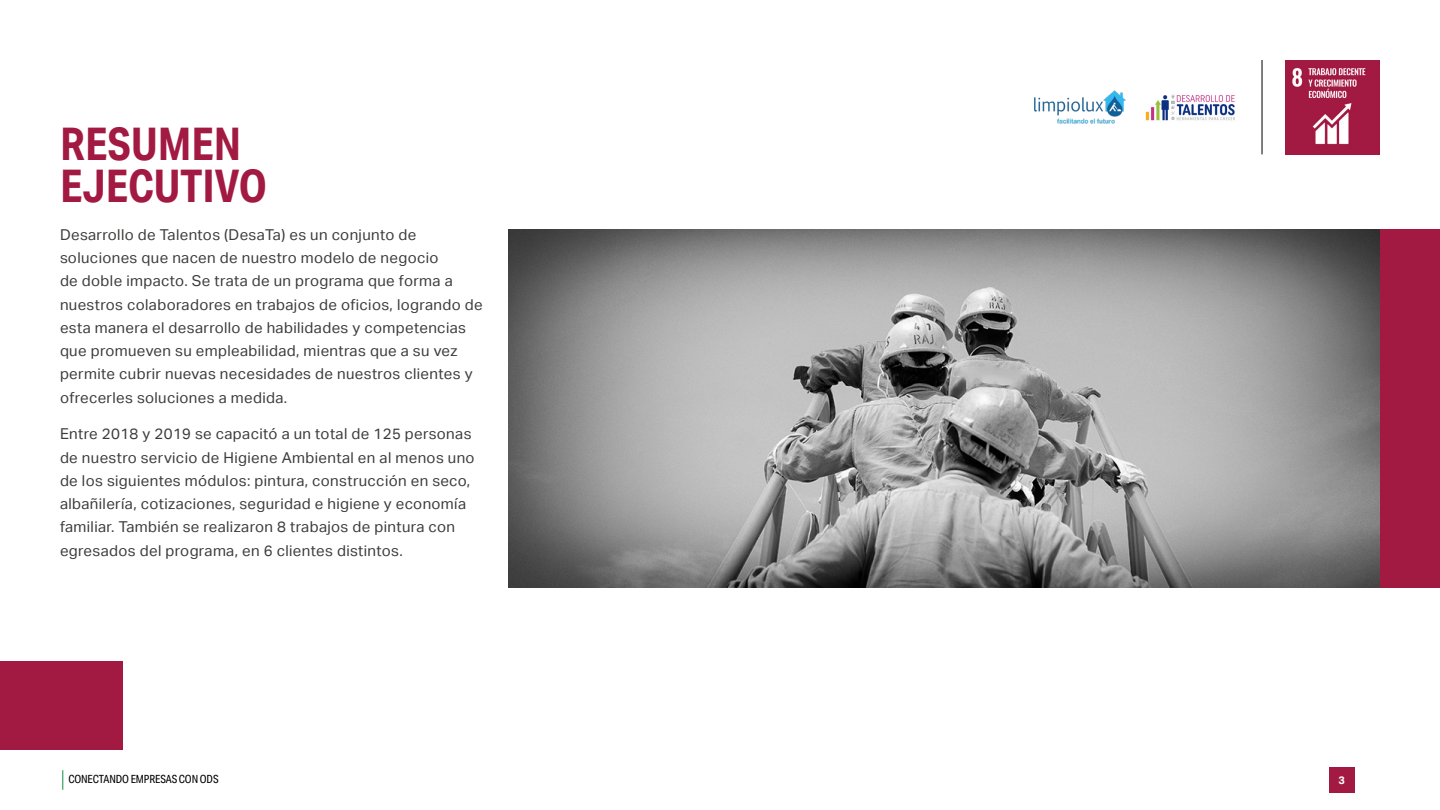
<style>
.page{position:relative;width:1440px;height:810px;background:#fff}
.page>*{position:absolute;margin:0;border:0;box-sizing:border-box;transform-origin:0 0}
.t1{font:700 45px/42.8px "Aktiv Grotesk Cd";color:#a21942}
.t2{font:15px/23.2px "Aktiv Grotesk";letter-spacing:.025em;color:#3c3c3b}
.t3{font:11.25px "Aktiv Grotesk Cd";letter-spacing:-.01em;color:#000}
.t4{font:700 10.88px "Aktiv Grotesk";color:#fff}
</style>
<div class="page">
<svg style="left:62px;top:770px;width:1px;height:20px"></svg>
<div style="left:1329px;top:767px;width:25px;height:26px;background:#a21942"></div>
<img style="left:1285px;top:60px;width:95px;height:95px">
<hr style="left:1262px;top:60px;width:1px;height:94px;background:#000">
<img style="left:1034px;top:90px;width:91px;height:34px">
<img style="left:1145px;top:94px;width:90px;height:27px">
<img style="left:508px;top:229px;width:872px;height:359px">
<div style="left:0;top:661px;width:123px;height:89px;background:#a21942"></div>
<div style="left:1380px;top:229px;width:60px;height:359px;background:#a21942"></div>
<p class="t1" style="left:60px;top:122px;width:209px">RESUMEN<br>EJECUTIVO</p>
<p class="t2" style="left:60px;top:223px;width:424px">Desarrollo de Talentos (DesaTa) es un conjunto de soluciones que nacen de nuestro modelo de negocio<br>de doble impacto. Se trata de un programa que forma a nuestros colaboradores en trabajos de oficios, logrando de esta manera el desarrollo de habilidades y competencias que promueven su empleabilidad, mientras que a su vez permite cubrir nuevas necesidades de nuestros clientes y ofrecerles soluciones a medida.</p>
<p class="t2" style="left:60px;top:423px;width:416px">Entre 2018 y 2019 se capacitó a un total de 125 personas de nuestro servicio de Higiene Ambiental en al menos uno de los siguientes módulos: pintura, construcción en seco, albañilería, cotizaciones, seguridad e higiene y economía familiar. También se realizaron 8 trabajos de pintura con egresados del programa, en 6 clientes distintos.</p>
<p class="t3" style="left:68px;top:773px;width:152px">CONECTANDO EMPRESAS CON ODS</p>
<p class="t4" style="left:1338px;top:774px;width:8px">3</p>
</div>
